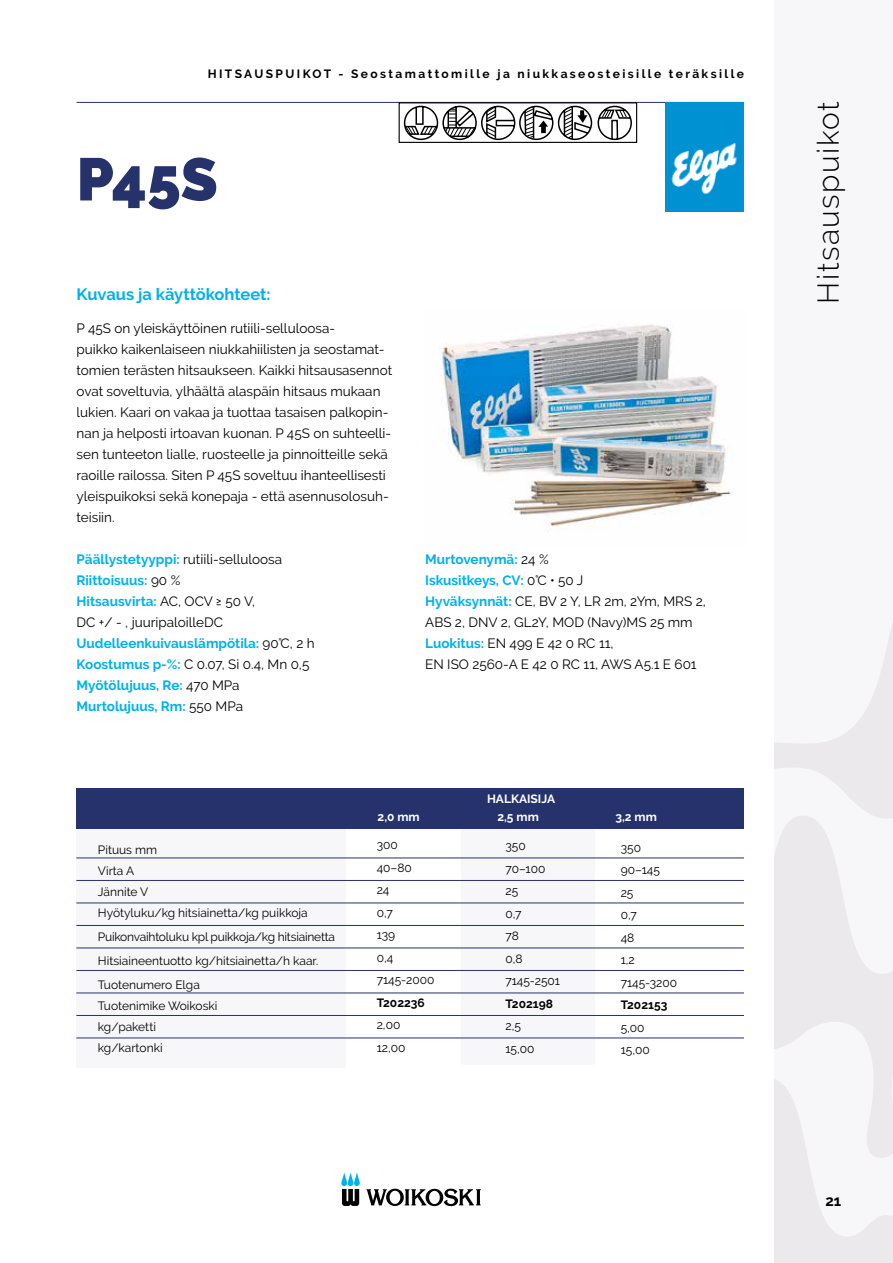
<style>
.page{position:relative;width:893px;height:1263px;background:#fff}
.page>*{position:absolute;margin:0;border:0;box-sizing:border-box;transform-origin:0 0}
.t1{font:900 60px "Raleway";color:#25326c}
.t2{font:300 30px "Raleway";letter-spacing:.05em;color:#000}
.t3{font:700 16.5px "Raleway";color:#00b1eb}
.t4{font:700 15px "Raleway";color:#000}
.t5{font:13.5px/21px "Raleway";color:#000}
.t6{font:700 13.5px/21px "Raleway";color:#00b1eb}
.t7{font:12px/22.5px "Raleway";color:#000}
.t8{font:700 12px "Raleway";letter-spacing:.2em;color:#000}
.t9{font:700 12px "Raleway";color:#fff}
.t10{font:700 12px "Raleway";color:#000}
.s1{font-weight:400;color:#000}
.s2{font-weight:700;color:#00b1eb}
</style>
<div class="page">
<div style="left:774px;top:0;width:119px;height:1263px;background:#f7f7fa"></div>
<svg style="left:774px;top:623px;width:119px;height:640px"></svg>
<svg style="left:341px;top:1173px;width:19px;height:33px"></svg>
<svg style="left:366px;top:1188px;width:115px;height:18px"></svg>
<hr style="left:77px;top:102px;width:667px;height:1px;background:#25326c">
<svg style="left:403px;top:105px;width:229px;height:36px"></svg>
<div style="left:399px;top:102px;width:238px;height:41px;border:1px solid #000"></div>
<img style="left:665px;top:103px;width:78px;height:108px">
<img style="left:439px;top:324px;width:294px;height:208px">
<div style="left:461px;top:827px;width:134px;height:237px;background:#f7f7fa"></div>
<div style="left:77px;top:827px;width:269px;height:241px;background:#f7f7fa"></div>
<hr style="left:76px;top:858px;width:668px;height:1px;background:#25326c">
<hr style="left:76px;top:880px;width:668px;height:1px;background:#25326c">
<hr style="left:76px;top:903px;width:668px;height:1px;background:#25326c">
<hr style="left:76px;top:925px;width:668px;height:1px;background:#25326c">
<hr style="left:76px;top:948px;width:668px;height:1px;background:#25326c">
<hr style="left:76px;top:970px;width:668px;height:1px;background:#25326c">
<hr style="left:76px;top:993px;width:668px;height:1px;background:#25326c">
<hr style="left:76px;top:1015px;width:668px;height:1px;background:#25326c">
<hr style="left:76px;top:1038px;width:668px;height:1px;background:#25326c">
<div style="left:77px;top:788px;width:667px;height:41px;background:#25326c"></div>
<p class="t8" style="left:208px;top:67px;width:538px">HITSAUSPUIKOT - Seostamattomille ja niukkaseosteisille teräksille</p>
<h1 class="t1" style="left:77px;top:145px;width:143px">P45S</h1>
<p class="t3" style="left:77px;top:284px;width:196px">Kuvaus ja käyttökohteet:</p>
<p class="t5" style="left:77px;top:317px;width:317px">P 45S on yleiskäyttöinen rutiili-selluloosa-<br>puikko kaikenlaiseen niukkahiilisten ja seostamat&shy;tomien terästen hitsaukseen. Kaikki hitsausasennot ovat soveltuvia, ylhäältä alaspäin hitsaus mukaan lukien. Kaari on vakaa ja tuottaa tasaisen palkopin&shy;nan ja helposti irtoavan kuonan. P 45S on suhteelli&shy;sen tunteeton lialle, ruosteelle ja pinnoitteille sekä raoille railossa. Siten P 45S soveltuu ihanteellisesti yleispuikoksi sekä konepaja - että asennusolosuh&shy;teisiin.</p>
<p class="t6" style="left:77px;top:548px;width:240px">Päällystetyyppi: <span class="s1">rutiili-selluloosa<br></span>Riittoisuus: <span class="s1">90 %<br></span>Hitsausvirta: <span class="s1">AC, OCV ≥ 50 V,<br>DC +/ - , juuripaloilleDC<br></span>Uudelleenkuivauslämpötila: <span class="s1">90°C, 2 h<br></span>Koostumus p-%: <span class="s1">C 0.07, Si 0.4, Mn 0,5<br></span>Myötölujuus, Re: <span class="s1">470 MPa<br></span>Murtolujuus, Rm: <span class="s1">550 MPa</span></p>
<p class="t5" style="left:425px;top:548px;width:282px"><span class="s2">Murtovenymä:</span> 24 %<br><span class="s2">Iskusitkeys, CV:</span> 0°C • 50 J<br><span class="s2">Hyväksynnät:</span> CE, BV 2 Y, LR 2m, 2Ym, MRS 2,<br>ABS 2, DNV 2, GL2Y, MOD (Navy)MS 25 mm<br><span class="s2">Luokitus:</span> EN 499 E 42 0 RC 11,<br>EN ISO 2560-A E 42 0 RC 11, AWS A5.1 E 601</p>
<p class="t7" style="left:98px;top:839px;width:211px;line-height:21px">Pituus mm<br>Virta A<br>Jännite V<br>Hyötyluku/kg hitsiainetta/kg puikkoja</p>
<p class="t7" style="left:98px;top:925px;width:239px;line-height:24px">Puikonvaihtoluku kpl puikkoja/kg hitsiainetta<br>Hitsiaineentuotto kg/hitsiainetta/h kaar.<br>Tuotenumero Elga</p>
<p class="t7" style="left:98px;top:995px;width:121px;line-height:21px">Tuotenimike Woikoski kg/paketti kg/kartonki</p>
<p class="t9" style="left:487px;top:791px;width:70px">HALKAISIJA</p>
<p class="t9" style="left:378px;top:810px;width:44px">2,0 mm</p>
<p class="t9" style="left:497px;top:810px;width:43px">2,5 mm</p>
<p class="t7" style="left:377px;top:833px;width:59px">300<br>40–80<br>24<br>0,7<br>139<br>0,4<br>7145-2000</p>
<p class="t10" style="left:377px;top:995px;width:50px">T202236</p>
<p class="t7" style="left:377px;top:1013px;width:30px">2,00<br>12,00</p>
<p class="t7" style="left:505px;top:834px;width:56px">350<br>70–100<br>25<br>0,7<br>78<br>0,8<br>7145-2501</p>
<p class="t10" style="left:505px;top:996px;width:49px">T202198</p>
<p class="t7" style="left:505px;top:1014px;width:31px">2,5<br>15,00</p>
<p class="t9" style="left:615px;top:810px;width:43px">3,2 mm</p>
<p class="t7" style="left:621px;top:836px;width:58px">350<br>90–145<br>25<br>0,7<br>48<br>1,2<br>7145-3200</p>
<p class="t10" style="left:621px;top:998px;width:48px">T202153</p>
<p class="t7" style="left:621px;top:1016px;width:31px">5,00<br>15,00</p>
<h2 class="t2" style="left:811px;top:304px;width:204px;rotate:-90deg">Hitsauspuikot</h2>
<p class="t4" style="left:825px;top:1192px;width:17px">21</p>
</div>
